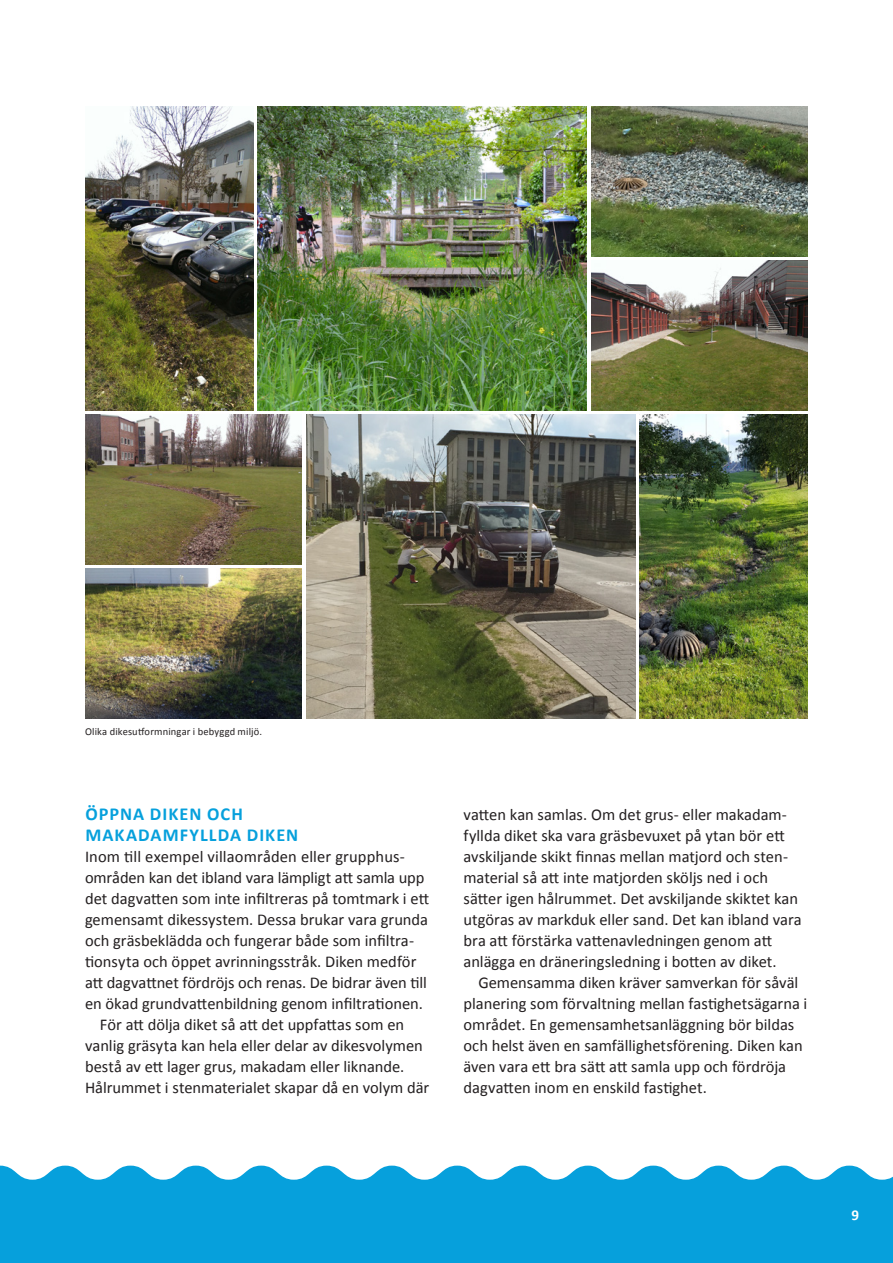
<style>
.page{position:relative;width:893px;height:1263px;background:#fff}
.page>*{position:absolute;margin:0;border:0;box-sizing:border-box;transform-origin:0 0}
.NY-Underrubrik{font:700 18.3px/21px "Calibri";letter-spacing:.06em;color:#06a0dc}
.NY-Brödtext_med_indr{font:16.5px/21px "Calibri";letter-spacing:-.005em;color:#231f20}
.NY-Brödtext_utan_ind{font:16.5px/21px "Calibri";letter-spacing:-.005em;color:#231f20}
.t1{font:700 15px "Calibri";color:#fff}
.Bildtext{font:10.5px "Calibri";letter-spacing:.015em;color:#231f20}
</style>
<div class="page">
<svg style="left:0;top:1165px;width:893px;height:53px;background:#2aade1"></svg>
<div style="left:0;top:1218px;width:893px;height:45px;background:#06a0dc"></div>
<img style="left:85px;top:106px;width:168px;height:304px">
<img style="left:591px;top:260px;width:217px;height:150px">
<img style="left:85px;top:569px;width:217px;height:150px">
<img style="left:640px;top:415px;width:168px;height:304px">
<img style="left:591px;top:106px;width:217px;height:150px">
<img style="left:85px;top:415px;width:217px;height:149px">
<img style="left:257px;top:106px;width:330px;height:304px">
<img style="left:306px;top:415px;width:330px;height:304px">
<p class="Bildtext" style="left:85px;top:725px;width:179px">Olika dikesutformningar i bebyggd miljö.</p>
<p class="NY-Underrubrik" style="left:85px;top:802px;width:214px">ÖPPNA DIKEN OCH<br>MAKADAMFYLLDA DIKEN</p>
<p class="NY-Brödtext_utan_ind" style="left:85px;top:845px;width:346px">Inom till exempel villaområden eller grupphus&shy;områden kan det ibland vara lämpligt att samla upp det dagvatten som inte infiltreras på tomtmark i ett gemensamt dikessystem. Dessa brukar vara grunda och gräsbeklädda och fungerar både som infiltra&shy;tionsyta och öppet avrinningsstråk. Diken medför att dagvattnet fördröjs och renas. De bidrar även till en ökad grundvattenbildning genom infiltrationen.</p>
<p class="NY-Brödtext_med_indr" style="left:85px;top:1013px;width:346px;text-indent:15px">För att dölja diket så att det uppfattas som en vanlig gräsyta kan hela eller delar av dikesvolymen bestå av ett lager grus, makadam eller liknande.<br>Hålrummet i stenmaterialet skapar då en volym där</p>
<p class="NY-Brödtext_med_indr" style="left:463px;top:803px;width:340px">vatten kan samlas. Om det grus- eller makadam&shy;fyllda diket ska vara gräsbevuxet på ytan bör ett avskiljande skikt finnas mellan matjord och sten&shy;material så att inte matjorden sköljs ned i och sätter igen hålrummet. Det avskiljande skiktet kan utgöras av markduk eller sand. Det kan ibland vara bra att förstärka vattenavledningen genom att anlägga en dräneringsledning i botten av diket.</p>
<p class="NY-Brödtext_med_indr" style="left:463px;top:971px;width:345px;text-indent:15px">Gemensamma diken kräver samverkan för såväl planering som förvaltning mellan fastighetsägarna i området. En gemensamhetsanläggning bör bildas och helst även en samfällighetsförening. Diken kan även vara ett bra sätt att samla upp och fördröja dagvatten inom en enskild fastighet.</p>
<p class="t1" style="left:851px;top:1206px;width:9px">9</p>
</div>
